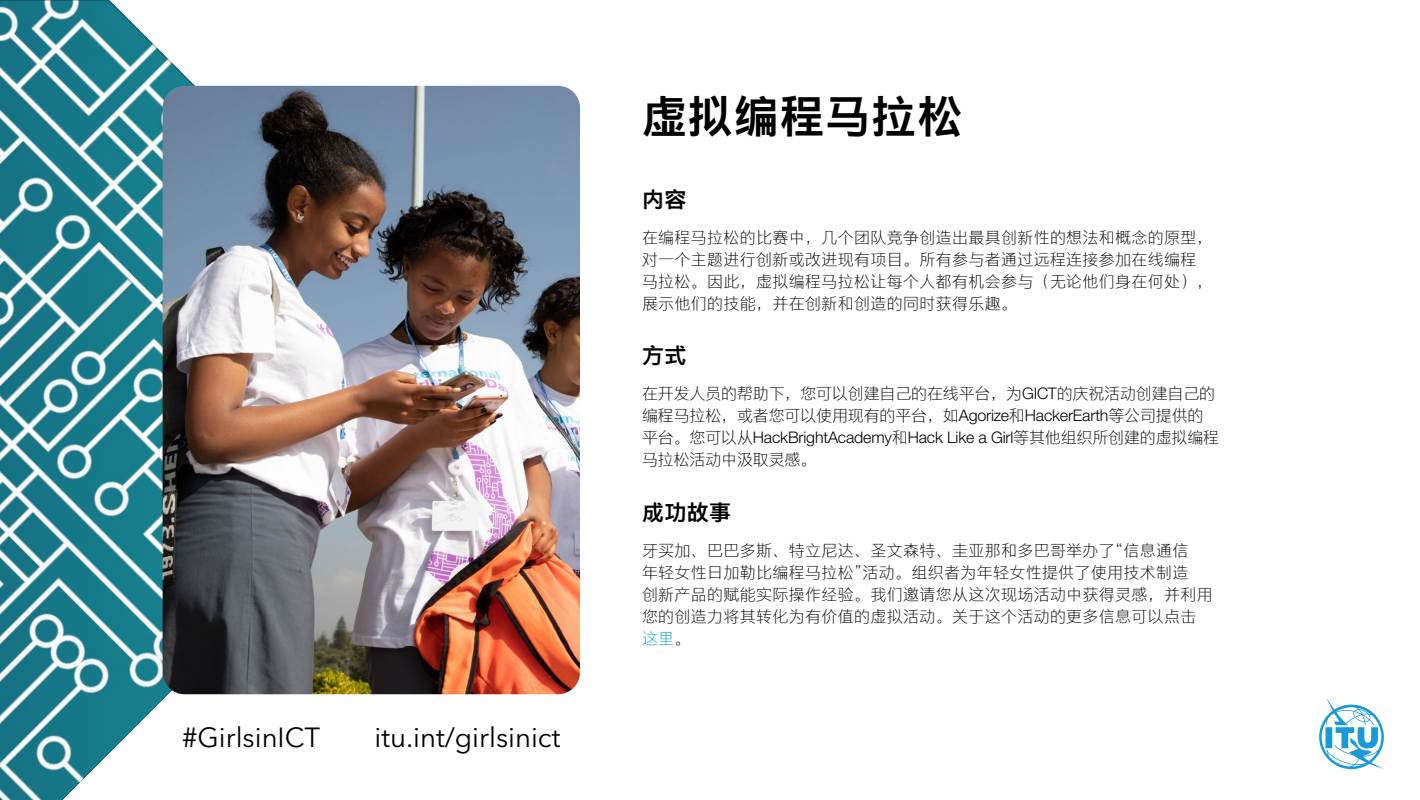
<style>
.page{position:relative;width:1420px;height:800px;background:#fff}
.page>*{position:absolute;margin:0;border:0;box-sizing:border-box;transform-origin:0 0}
.Titre_1{font:45px "M Ying Hei PRC W7";letter-spacing:.02em;color:#000}
.t1{font:27.5px "Avenir Next LT Pro";color:#000}
.Titre_2{font:22px "M Ying Hei PRC W7";letter-spacing:.02em;color:#000}
.Texte{font:16px/22px "M Ying Hei PRC W3";letter-spacing:.02em;color:#000}
.Texte-2{font:16px/22px "M Ying Hei PRC W3";letter-spacing:-.01em;color:#000}
.s1{color:#009cd6}
</style>
<div class="page">
<svg style="left:0;top:0;width:485px;height:800px"></svg>
<svg style="left:1319px;top:698px;width:65px;height:71px"></svg>
<img style="left:163px;top:86px;width:417px;height:608px">
<p class="t1" style="left:182px;top:721px;width:139px">#GirlsinICT</p>
<p class="t1" style="left:374px;top:721px;width:187px">itu.int/girlsinict</p>
<h1 class="Titre_1" style="left:642px;top:89px;width:322px">虚拟编程马拉松</h1>
<h2 class="Titre_2" style="left:642px;top:185px;width:46px">内容</h2>
<p class="Texte" style="left:642px;top:226px;width:572px">在编程马拉松的比赛中，几个团队竞争创造出最具创新性的想法和概念的原型，对一个主题进行创新或改进现有项目。所有参与者通过远程连接参加在线编程马拉松。因此，虚拟编程马拉松让每个人都有机会参与（无论他们身在何处），展示他们的技能，并在创新和创造的同时获得乐趣。</p>
<h2 class="Titre_2" style="left:642px;top:342px;width:46px">方式</h2>
<p class="Texte-2" style="left:642px;top:383px;width:579px">在开发人员的帮助下，您可以创建自己的在线平台，为GICT的庆祝活动创建自己的编程马拉松，或者您可以使用现有的平台，如Agorize和HackerEarth等公司提供的平台。您可以从HackBrightAcademy和Hack Like a Girl等其他组织所创建的虚拟编程马拉松活动中汲取灵感。</p>
<h2 class="Titre_2" style="left:642px;top:498px;width:91px">成功故事</h2>
<p class="Texte" style="left:642px;top:539px;width:572px">牙买加、巴巴多斯、特立尼达、圣文森特、圭亚那和多巴哥举办了“信息通信<br>年轻女性日加勒比编程马拉松”活动。组织者为年轻女性提供了使用技术制造<br>创新产品的赋能实际操作经验。我们邀请您从这次现场活动中获得灵感，并利用您的创造力将其转化为有价值的虚拟活动。关于这个活动的更多信息可以点击<span class="s1">这里</span>。</p>
</div>
